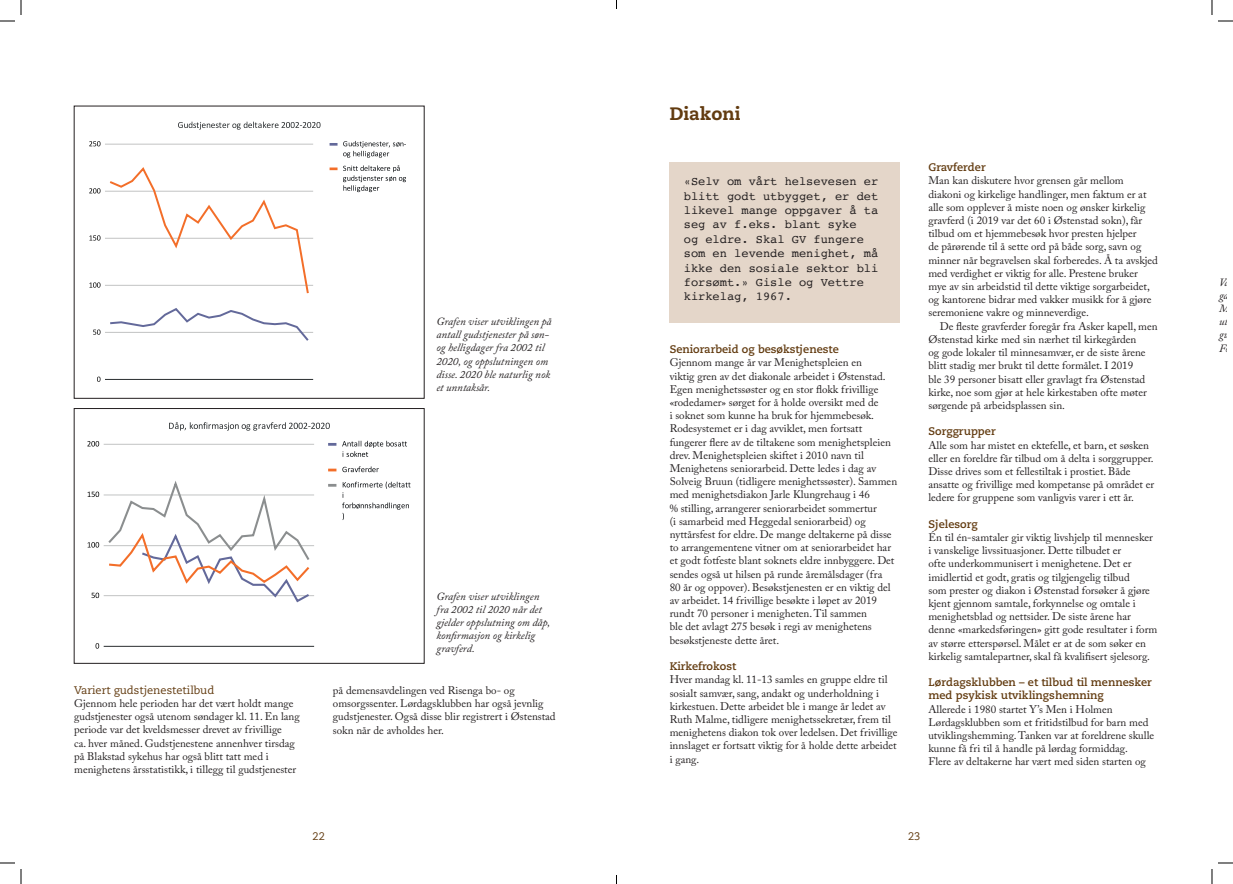
<style>
.page{position:relative;width:1233px;height:884px;background:#fff}
.page>*{position:absolute;margin:0;border:0;box-sizing:border-box;transform-origin:0 0}
.t1{font:800 18px "Caecilia";color:#623b10}
.t2{font:12px/14.4px "Courier";color:#231f20}
.t3{font:11px/13.2px "Adobe Caslon Pro";color:#231f20}
.t4{font:italic 11px/13.2px "Adobe Caslon Pro";color:#231f20}
.t5{font:700 11px/13.2px "Caecilia";color:#623b10}
.t6{font:11px "Caecilia";color:#623b10}
</style>
<div class="page">
<div style="left:669px;top:163px;width:231px;height:160px;background:#e4d6c9"></div>
<hr style="left:104px;top:646px;width:210px;height:1px;background:#292d2f">
<hr style="left:104px;top:595px;width:210px;height:1px;background:#c2c3c3">
<hr style="left:104px;top:545px;width:210px;height:1px;background:#c2c3c3">
<hr style="left:104px;top:495px;width:210px;height:1px;background:#c2c3c3">
<hr style="left:104px;top:444px;width:210px;height:1px;background:#c2c3c3">
<svg style="left:106px;top:481px;width:205px;height:122px"></svg>
<svg style="left:96px;top:643px;width:3px;height:6px"></svg>
<svg style="left:91px;top:593px;width:8px;height:5px"></svg>
<svg style="left:88px;top:542px;width:11px;height:5px"></svg>
<svg style="left:88px;top:492px;width:11px;height:5px"></svg>
<svg style="left:87px;top:441px;width:12px;height:5px"></svg>
<svg style="left:328px;top:443px;width:8px;height:3px"></svg>
<svg style="left:342px;top:441px;width:65px;height:16px"></svg>
<svg style="left:328px;top:469px;width:8px;height:2px"></svg>
<svg style="left:342px;top:466px;width:37px;height:6px"></svg>
<svg style="left:328px;top:484px;width:8px;height:3px"></svg>
<svg style="left:342px;top:482px;width:68px;height:38px"></svg>
<svg style="left:169px;top:422px;width:161px;height:9px"></svg>
<div style="left:74px;top:408px;width:350px;height:256px;border:1px solid #231f20"></div>
<hr style="left:105px;top:379px;width:208px;height:1px;background:#292d2f">
<hr style="left:105px;top:332px;width:208px;height:1px;background:#c2c3c3">
<hr style="left:105px;top:285px;width:208px;height:1px;background:#c2c3c3">
<hr style="left:105px;top:238px;width:208px;height:1px;background:#c2c3c3">
<hr style="left:105px;top:191px;width:208px;height:1px;background:#c2c3c3">
<hr style="left:105px;top:144px;width:208px;height:1px;background:#c2c3c3">
<svg style="left:110px;top:308px;width:199px;height:33px"></svg>
<svg style="left:108px;top:167px;width:202px;height:127px"></svg>
<svg style="left:97px;top:377px;width:3px;height:5px"></svg>
<svg style="left:93px;top:330px;width:7px;height:5px"></svg>
<svg style="left:89px;top:282px;width:11px;height:6px"></svg>
<svg style="left:89px;top:235px;width:11px;height:6px"></svg>
<svg style="left:89px;top:188px;width:11px;height:5px"></svg>
<svg style="left:89px;top:141px;width:11px;height:5px"></svg>
<svg style="left:329px;top:143px;width:8px;height:3px"></svg>
<svg style="left:343px;top:141px;width:63px;height:17px"></svg>
<svg style="left:329px;top:167px;width:8px;height:3px"></svg>
<svg style="left:343px;top:165px;width:63px;height:27px"></svg>
<svg style="left:178px;top:122px;width:142px;height:8px"></svg>
<svg style="left:1218px;top:20px;width:15px;height:2px"></svg>
<svg style="left:1218px;top:862px;width:15px;height:2px"></svg>
<svg style="left:0;top:0;width:22px;height:22px"></svg>
<svg style="left:0;top:862px;width:22px;height:22px"></svg>
<svg style="left:1211px;top:0;width:1px;height:15px"></svg>
<svg style="left:1211px;top:869px;width:1px;height:15px"></svg>
<p class="t4" style="left:436px;top:315px;width:117px">Grafen viser utviklingen på antall gudstjenester på søn&shy;og helligdager fra 2002 til<br>2020, og oppslutningen om disse. 2020 ble naturlig nok et unntaksår.</p>
<p class="t6" style="left:74px;top:684px;width:142px">Variert gudstjenestetilbud</p>
<p class="t3" style="left:74px;top:697px;width:227px">Gjennom hele perioden har det vært holdt mange gudstjenester også utenom søndager kl. 11. En lang periode var det kveldsmesser drevet av frivillige<br>ca. hver måned. Gudstjenestene annenhver tirsdag på Blakstad sykehus har også blitt tatt med i menighetens årsstatistikk, i tillegg til gudstjenester</p>
<p class="t4" style="left:436px;top:589px;width:115px">Grafen viser utviklingen fra 2002 til 2020 når det gjelder oppslutning om dåp, konfirmasjon og kirkelig gravferd.</p>
<p class="t3" style="left:333px;top:683px;width:224px">på demensavdelingen ved Risenga bo- og omsorgssenter. Lørdagsklubben har også jevnlig gudstjenester. Også disse blir registrert i Østenstad sokn når de avholdes her.</p>
<h1 class="t1" style="left:669px;top:103px;width:72px">Diakoni</h1>
<p class="t2" style="left:684px;top:174px;width:196px">«Selv om vårt helsevesen er blitt godt utbygget, er det likevel mange oppgaver å ta seg av f.eks. blant syke<br>og eldre. Skal GV fungere som en levende menighet, må ikke den sosiale sektor bli forsømt.» Gisle og Vettre kirkelag, 1967.</p>
<p class="t5" style="left:669px;top:343px;width:171px">Seniorarbeid og besøkstjeneste</p>
<p class="t3" style="left:669px;top:356px;width:229px">Gjennom mange år var Menighetspleien en<br>viktig gren av det diakonale arbeidet i Østenstad.<br>Egen menighetssøster og en stor flokk frivillige «rodedamer» sørget for å holde oversikt med de<br>i soknet som kunne ha bruk for hjemmebesøk.<br>Rodesystemet er i dag avviklet, men fortsatt fungerer flere av de tiltakene som menighetspleien drev. Menighetspleien skiftet i 2010 navn til Menighetens seniorarbeid. Dette ledes i dag av Solveig Bruun (tidligere menighetssøster). Sammen med menighetsdiakon Jarle Klungrehaug i 46<br>% stilling, arrangerer seniorarbeidet sommertur<br>(i samarbeid med Heggedal seniorarbeid) og nyttårsfest for eldre. De mange deltakerne på disse to arrangementene vitner om at seniorarbeidet har et godt fotfeste blant soknets eldre innbyggere. Det sendes også ut hilsen på runde åremålsdager (fra<br>80 år og oppover). Besøkstjenesten er en viktig del av arbeidet. 14 frivillige besøkte i løpet av 2019 rundt 70 personer i menigheten. Til sammen<br>ble det avlagt 275 besøk i regi av menighetens besøkstjeneste dette året.</p>
<p class="t5" style="left:669px;top:660px;width:68px">Kirkefrokost</p>
<p class="t3" style="left:669px;top:673px;width:229px">Hver mandag kl. 11-13 samles en gruppe eldre til sosialt samvær, sang, andakt og underholdning i kirkestuen. Dette arbeidet ble i mange år ledet av Ruth Malme, tidligere menighetssekretær, frem til menighetens diakon tok over ledelsen. Det frivillige innslaget er fortsatt viktig for å holde dette arbeidet i gang.</p>
<p class="t5" style="left:928px;top:161px;width:59px">Gravferder</p>
<p class="t3" style="left:928px;top:174px;width:231px">Man kan diskutere hvor grensen går mellom diakoni og kirkelige handlinger, men faktum er at alle som opplever å miste noen og ønsker kirkelig gravferd (i 2019 var det 60 i Østenstad sokn), får tilbud om et hjemmebesøk hvor presten hjelper<br>de pårørende til å sette ord på både sorg, savn og minner når begravelsen skal forberedes. Å ta avskjed med verdighet er viktig for alle. Prestene bruker mye av sin arbeidstid til dette viktige sorgarbeidet, og kantorene bidrar med vakker musikk for å gjøre seremoniene vakre og minneverdige.</p>
<p class="t3" style="left:928px;top:319px;width:231px;text-indent:11px">De fleste gravferder foregår fra Asker kapell, men Østenstad kirke med sin nærhet til kirkegården<br>og gode lokaler til minnesamvær, er de siste årene blitt stadig mer brukt til dette formålet. I 2019<br>ble 39 personer bisatt eller gravlagt fra Østenstad kirke, noe som gjør at hele kirkestaben ofte møter sørgende på arbeidsplassen sin.</p>
<p class="t5" style="left:928px;top:425px;width:69px">Sorggrupper</p>
<p class="t3" style="left:928px;top:438px;width:227px">Alle som har mistet en ektefelle, et barn, et søsken eller en foreldre får tilbud om å delta i sorggrupper.<br>Disse drives som et fellestiltak i prostiet. Både ansatte og frivillige med kompetanse på området er ledere for gruppene som vanligvis varer i ett år.</p>
<p class="t5" style="left:928px;top:517px;width:51px">Sjelesorg</p>
<p class="t3" style="left:928px;top:530px;width:230px">Én til én-samtaler gir viktig livshjelp til mennesker i vanskelige livssituasjoner. Dette tilbudet er<br>ofte underkommunisert i menighetene. Det er imidlertid et godt, gratis og tilgjengelig tilbud<br>som prester og diakon i Østenstad forsøker å gjøre kjent gjennom samtale, forkynnelse og omtale i menighetsblad og nettsider. De siste årene har denne «markedsføringen» gitt gode resultater i form av større etterspørsel. Målet er at de som søker en kirkelig samtalepartner, skal få kvalifisert sjelesorg.</p>
<p class="t5" style="left:928px;top:676px;width:225px">Lørdagsklubben – et tilbud til mennesker med psykisk utviklingshemning</p>
<p class="t3" style="left:928px;top:702px;width:227px">Allerede i 1980 startet Y’s Men i Holmen Lørdagsklubben som et fritidstilbud for barn med utviklingshemming. Tanken var at foreldrene skulle kunne få fri til å handle på lørdag formiddag.<br>Flere av deltakerne har vært med siden starten og</p>
<p class="t6" style="left:313px;top:830px;width:14px">22</p>
<p class="t6" style="left:908px;top:830px;width:14px">23</p>
<p class="t4" style="left:1219px;top:275px;width:18px">Van gan<br>Mi ut e gud<br>Fot</p>
</div>
